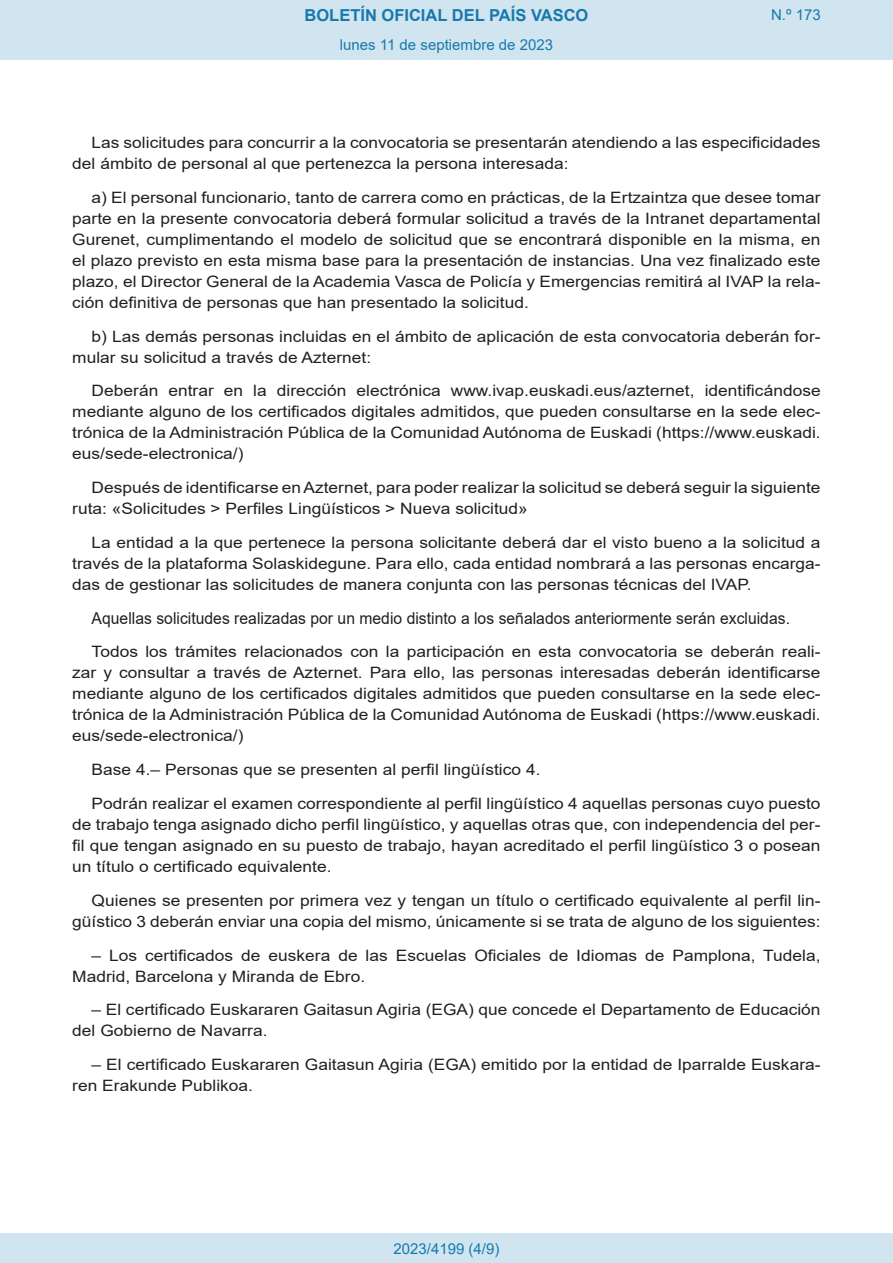
<style>
.page{position:relative;width:893px;height:1263px;background:#fff}
.page>*{position:absolute;margin:0;border:0;box-sizing:border-box;transform-origin:0 0}
.BOPVDetalle{font:16.5px "Arial";color:#231f20;scale:.95 1}
.t1{font:700 16.5px "Arial";color:#1879ad}
.BOPVDetalle-2{font:15.6px/21px "Arial";color:#231f20;scale:1.11 1}
.Paginacion_Centro{font:15px "Arial";color:#1879ad}
</style>
<div class="page">
<div style="left:0;top:0;width:893px;height:60px;background:#d0e5f0"></div>
<div style="left:0;top:1233px;width:893px;height:30px;background:#d0e5f0"></div>
<p class="t1" style="left:305px;top:3px;width:285px">BOLETÍN OFICIAL DEL PAÍS VASCO</p>
<p class="Paginacion_Centro" style="left:340px;top:35px;width:215px">lunes 11 de septiembre de 2023</p>
<p class="Paginacion_Centro" style="left:771px;top:5px;width:51px">N.º 173</p>
<p class="BOPVDetalle-2" style="left:72px;top:132px;width:676px;text-indent:19px">Las solicitudes para concurrir a la convocatoria se presentarán atendiendo a las especificidades del ámbito de personal al que pertenezca la persona interesada:</p>
<p class="BOPVDetalle-2" style="left:72px;top:187px;width:676px;text-align:justify;text-indent:19px">a) El personal funcionario, tanto de carrera como en prácticas, de la Ertzaintza que desee tomar parte en la presente convocatoria deberá formular solicitud a través de la Intranet departamental Gurenet, cumplimentando el modelo de solicitud que se encontrará disponible en la misma, en el plazo previsto en esta misma base para la presentación de instancias. Una vez finalizado este plazo, el Director General de la Academia Vasca de Policía y Emergencias remitirá al IVAP la rela&shy;ción definitiva de personas que han presentado la solicitud.</p>
<p class="BOPVDetalle-2" style="left:72px;top:326px;width:676px;text-indent:19px">b) Las demás personas incluidas en el ámbito de aplicación de esta convocatoria deberán for&shy;mular su solicitud a través de Azternet:</p>
<p class="BOPVDetalle-2" style="left:72px;top:380px;width:676px;text-align:justify;text-indent:19px">Deberán entrar en la dirección electrónica www.ivap.euskadi.eus/azternet, identificándose mediante alguno de los certificados digitales admitidos, que pueden consultarse en la sede elec&shy;trónica de la Administración Pública de la Comunidad Autónoma de Euskadi (https://www.euskadi. eus/sede-electronica/)</p>
<p class="BOPVDetalle-2" style="left:72px;top:477px;width:676px;text-indent:19px">Después de identificarse en Azternet, para poder realizar la solicitud se deberá seguir la siguiente ruta: «Solicitudes &gt; Perfiles Lingüísticos &gt; Nueva solicitud»</p>
<p class="BOPVDetalle-2" style="left:72px;top:532px;width:676px;text-align:justify;text-indent:19px">La entidad a la que pertenece la persona solicitante deberá dar el visto bueno a la solicitud a través de la plataforma Solaskidegune. Para ello, cada entidad nombrará a las personas encarga&shy;das de gestionar las solicitudes de manera conjunta con las personas técnicas del IVAP.</p>
<p class="BOPVDetalle" style="left:92px;top:606px;width:737px">Aquellas solicitudes realizadas por un medio distinto a los señalados anteriormente serán excluidas.</p>
<p class="BOPVDetalle-2" style="left:72px;top:641px;width:676px;text-align:justify;text-indent:19px">Todos los trámites relacionados con la participación en esta convocatoria se deberán reali&shy;zar y consultar a través de Azternet. Para ello, las personas interesadas deberán identificarse mediante alguno de los certificados digitales admitidos que pueden consultarse en la sede elec&shy;trónica de la Administración Pública de la Comunidad Autónoma de Euskadi (https://www.euskadi. eus/sede-electronica/)</p>
<p class="BOPVDetalle-2" style="left:92px;top:759px;width:406px">Base 4.– Personas que se presenten al perfil lingüístico 4.</p>
<p class="BOPVDetalle-2" style="left:72px;top:793px;width:676px;text-align:justify;text-indent:19px">Podrán realizar el examen correspondiente al perfil lingüístico 4 aquellas personas cuyo puesto de trabajo tenga asignado dicho perfil lingüístico, y aquellas otras que, con independencia del per&shy;fil que tengan asignado en su puesto de trabajo, hayan acreditado el perfil lingüístico 3 o posean un título o certificado equivalente.</p>
<p class="BOPVDetalle-2" style="left:72px;top:890px;width:676px;text-align:right">Quienes se presenten por primera vez y tengan un título o certificado equivalente al perfil lin&shy;güístico 3 deberán enviar una copia del mismo, únicamente si se trata de alguno de los siguientes:</p>
<p class="BOPVDetalle-2" style="left:72px;top:944px;width:676px;text-indent:19px">– Los certificados de euskera de las Escuelas Oficiales de Idiomas de Pamplona, Tudela,<br>Madrid, Barcelona y Miranda de Ebro.</p>
<p class="BOPVDetalle-2" style="left:72px;top:999px;width:676px;text-indent:19px">– El certificado Euskararen Gaitasun Agiria (EGA) que concede el Departamento de Educación del Gobierno de Navarra.</p>
<p class="BOPVDetalle-2" style="left:72px;top:1054px;width:676px;text-indent:19px">– El certificado Euskararen Gaitasun Agiria (EGA) emitido por la entidad de Iparralde Euskara&shy;ren Erakunde Publikoa.</p>
<p class="Paginacion_Centro" style="left:393px;top:1238px;width:107px">2023/4199 (4/9)</p>
</div>
